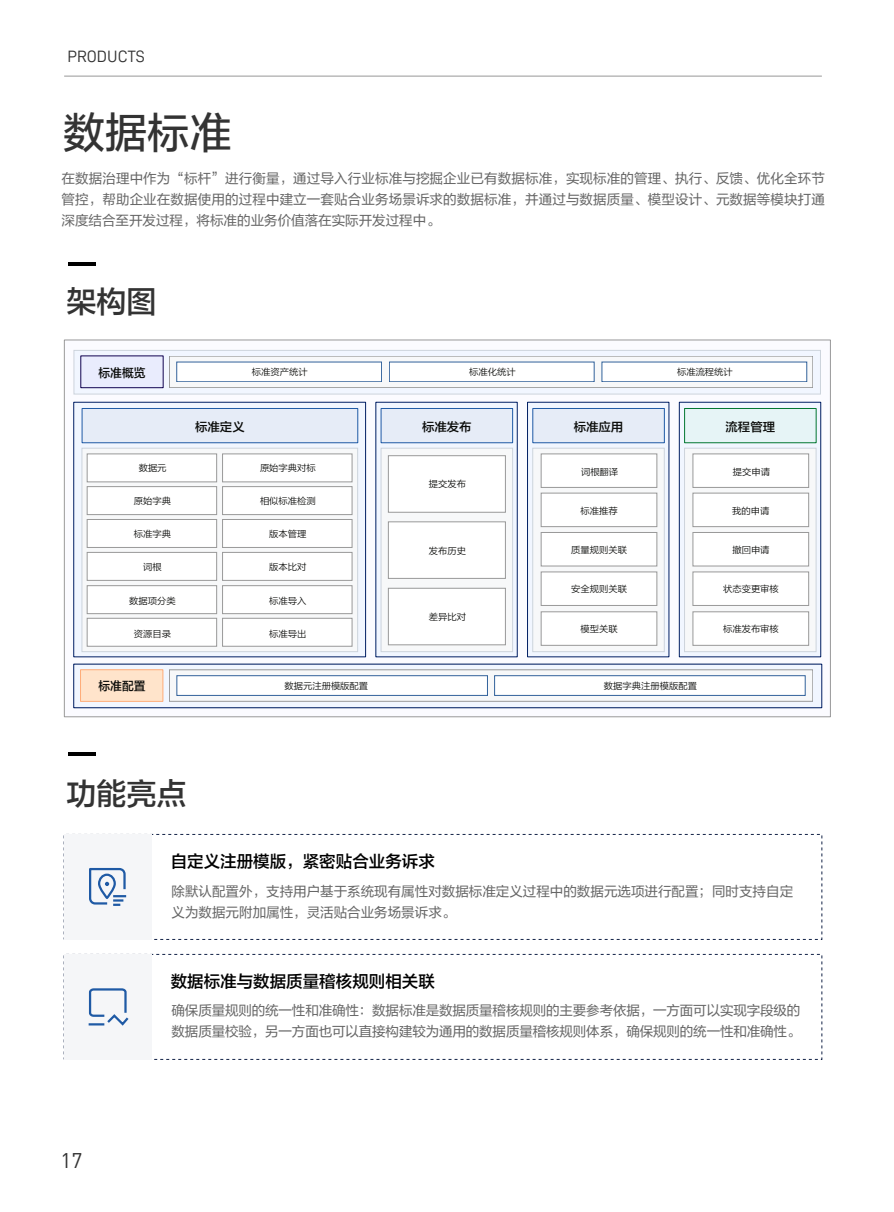
<style>
.page{position:relative;width:894px;height:1212px;background:#fff}
.page>*{position:absolute;margin:0;border:0;box-sizing:border-box;transform-origin:0 0}
.t1{font:42px "FZLTZHUNHJW GB1 0";color:#333}
.t2{font:30px "FZLTZHJW GB1 0";color:#333}
.t3{font:21px "DIN";color:#333}
.t4{font:16.5px "FZLTZHJW GB1 0";color:#000}
.t5{font:16.5px "D DIN";color:#333}
.t6{font:13.5px/21px "FZLTHJW GB1 0";color:#666}
.t7{font:12px "FZLTZHJW GB1 0";color:#0a0b09}
.t8{font:9px "FZLTXIHJW GB1 0";color:#0a0b09}
</style>
<div class="page">
<hr style="left:64px;top:76px;width:757px;height:1px;background:#979797">
<div style="left:64px;top:834px;width:757px;height:106px;background:#fff;border:1px dashed #112146"></div>
<div style="left:64px;top:834px;width:88px;height:105px;background:#f5f6f8"></div>
<svg style="left:89px;top:867px;width:38px;height:39px"></svg>
<div style="left:64px;top:954px;width:757px;height:106px;background:#fff;border:1px dashed #112146"></div>
<div style="left:64px;top:954px;width:88px;height:105px;background:#f5f6f8"></div>
<svg style="left:88px;top:988px;width:41px;height:38px"></svg>
<svg style="left:64px;top:340px;width:766px;height:377px"></svg>
<div style="left:74px;top:402px;width:291px;height:255px;background:#f1f6ff"></div>
<svg style="left:82px;top:448px;width:276px;height:204px"></svg>
<div style="left:87px;top:487px;width:130px;height:28px;background:#fff;border:1px solid #999"></div>
<div style="left:222px;top:487px;width:130px;height:28px;background:#fff;border:1px solid #999"></div>
<div style="left:222px;top:454px;width:130px;height:28px;background:#fff;border:1px solid #999"></div>
<div style="left:87px;top:454px;width:130px;height:28px;background:#fff;border:1px solid #999"></div>
<div style="left:87px;top:519px;width:130px;height:29px;background:#fff;border:1px solid #999"></div>
<div style="left:222px;top:519px;width:130px;height:29px;background:#fff;border:1px solid #999"></div>
<div style="left:87px;top:552px;width:130px;height:28px;background:#fff;border:1px solid #999"></div>
<div style="left:222px;top:552px;width:130px;height:28px;background:#fff;border:1px solid #999"></div>
<div style="left:87px;top:586px;width:130px;height:28px;background:#fff;border:1px solid #999"></div>
<div style="left:222px;top:586px;width:130px;height:28px;background:#fff;border:1px solid #999"></div>
<div style="left:87px;top:618px;width:130px;height:28px;background:#fff;border:1px solid #999"></div>
<div style="left:222px;top:618px;width:130px;height:28px;background:#fff;border:1px solid #999"></div>
<div style="left:82px;top:408px;width:276px;height:35px;background:#e6ecf7;border:1px solid #1f5aa6"></div>
<div style="left:527px;top:402px;width:141px;height:255px;background:#f1f6ff;border:1px solid #001e63"></div>
<svg style="left:532px;top:448px;width:132px;height:204px"></svg>
<div style="left:541px;top:493px;width:115px;height:34px;background:#fff;border:1px solid #999"></div>
<div style="left:541px;top:454px;width:115px;height:33px;background:#fff"></div>
<div style="left:541px;top:532px;width:115px;height:34px;background:#fff;border:1px solid #999"></div>
<div style="left:541px;top:572px;width:115px;height:34px;background:#fff;border:1px solid #999"></div>
<div style="left:541px;top:612px;width:115px;height:33px;background:#fff"></div>
<div style="left:532px;top:408px;width:132px;height:35px;background:#e6ecf7;border:1px solid #1f5aa6"></div>
<div style="left:679px;top:402px;width:141px;height:255px;background:#f1f6ff;border:1px solid #001e63"></div>
<svg style="left:684px;top:448px;width:132px;height:204px"></svg>
<div style="left:692px;top:493px;width:116px;height:34px;background:#fff;border:1px solid #999"></div>
<div style="left:692px;top:454px;width:116px;height:33px;background:#fff"></div>
<div style="left:692px;top:532px;width:116px;height:34px;background:#fff;border:1px solid #999"></div>
<div style="left:692px;top:572px;width:116px;height:34px;background:#fff;border:1px solid #999"></div>
<div style="left:692px;top:612px;width:116px;height:33px;background:#fff"></div>
<div style="left:684px;top:408px;width:131px;height:35px;background:#e6f4f6;border:1px solid #027731"></div>
<div style="left:375px;top:402px;width:142px;height:255px;background:linear-gradient(to right,#f0f5fe,#f0f5fe)"></div>
<svg style="left:380px;top:448px;width:132px;height:204px"></svg>
<div style="left:388px;top:522px;width:117px;height:56px;background:#fff"></div>
<div style="left:388px;top:456px;width:117px;height:56px;background:#fff"></div>
<div style="left:388px;top:588px;width:117px;height:57px;background:#fff;border:1px solid #999"></div>
<div style="left:380px;top:408px;width:132px;height:35px;background:#e6ecf7;border:1px solid #1f5aa6"></div>
<div style="left:74px;top:350px;width:746px;height:44px;background:#f1f6ff;border:1px solid #cdd4dc"></div>
<div style="left:169px;top:356px;width:643px;height:32px;background:#f7f8f9;border:1px solid #999"></div>
<div style="left:176px;top:362px;width:205px;height:20px;background:#fff;border:1px solid #32629b"></div>
<div style="left:389px;top:362px;width:205px;height:20px;background:#fff;border:1px solid #32629b"></div>
<div style="left:601px;top:362px;width:205px;height:20px;background:#fff;border:1px solid #32629b"></div>
<div style="left:81px;top:356px;width:82px;height:32px;background:#e9ecfd;border:1px solid #110350"></div>
<div style="left:74px;top:664px;width:747px;height:44px;background:linear-gradient(to right,#f1f6ff,#f0f5fe);border:1px solid #001e63"></div>
<div style="left:169px;top:670px;width:643px;height:31px;background:#f7f8f9"></div>
<div style="left:177px;top:676px;width:310px;height:20px;background:#fff;border:1px solid #32629b"></div>
<div style="left:494px;top:676px;width:311px;height:20px;background:#fff;border:1px solid #32629b"></div>
<div style="left:80px;top:669px;width:83px;height:33px;background:#ffe4cb;border:1px solid #ffac78"></div>
<hr style="left:68px;top:262px;width:27px;height:3px;background:#000">
<hr style="left:68px;top:753px;width:27px;height:3px;background:#000">
<p class="t5" style="left:67px;top:48px;width:79px">PRODUCTS</p>
<h1 class="t1" style="left:63px;top:111px;width:169px">数据标准</h1>
<p class="t6" style="left:61px;top:168px;width:764px;text-align:justify">在数据治理中作为“标杆”进行衡量，通过导入行业标准与挖掘企业已有数据标准，实现标准的管理、执行、反馈、优化全环节管控，帮助企业在数据使用的过程中建立一套贴合业务场景诉求的数据标准，并通过与数据质量、模型设计、元数据等模块打通深度结合至开发过程，将标准的业务价值落在实际开发过程中。</p>
<h2 class="t2" style="left:66px;top:287px;width:91px">架构图</h2>
<p class="t7" style="left:98px;top:366px;width:48px">标准概览</p>
<p class="t8" style="left:252px;top:367px;width:57px">标准资产统计</p>
<p class="t8" style="left:469px;top:367px;width:48px">标准化统计</p>
<p class="t8" style="left:676px;top:367px;width:57px">标准流程统计</p>
<p class="t7" style="left:195px;top:421px;width:51px">标准定义</p>
<p class="t8" style="left:139px;top:464px;width:29px">数据元</p>
<p class="t8" style="left:260px;top:464px;width:57px">原始字典对标</p>
<p class="t8" style="left:134px;top:497px;width:39px">原始字典</p>
<p class="t8" style="left:260px;top:497px;width:57px">相似标准检测</p>
<p class="t8" style="left:134px;top:530px;width:39px">标准字典</p>
<p class="t8" style="left:269px;top:530px;width:39px">版本管理</p>
<p class="t8" style="left:143px;top:563px;width:20px">词根</p>
<p class="t8" style="left:269px;top:563px;width:39px">版本比对</p>
<p class="t8" style="left:129px;top:596px;width:48px">数据项分类</p>
<p class="t8" style="left:269px;top:596px;width:39px">标准导入</p>
<p class="t8" style="left:134px;top:629px;width:39px">资源目录</p>
<p class="t8" style="left:269px;top:629px;width:39px">标准导出</p>
<p class="t7" style="left:422px;top:421px;width:51px">标准发布</p>
<p class="t8" style="left:428px;top:480px;width:39px">提交发布</p>
<p class="t8" style="left:428px;top:546px;width:39px">发布历史</p>
<p class="t8" style="left:429px;top:612px;width:39px">差异比对</p>
<p class="t7" style="left:573px;top:421px;width:51px">标准应用</p>
<p class="t8" style="left:580px;top:467px;width:39px">词根翻译</p>
<p class="t8" style="left:580px;top:506px;width:39px">标准推荐</p>
<p class="t8" style="left:571px;top:545px;width:57px">质量规则关联</p>
<p class="t8" style="left:571px;top:584px;width:57px">安全规则关联</p>
<p class="t8" style="left:580px;top:624px;width:39px">模型关联</p>
<p class="t7" style="left:98px;top:680px;width:48px">标准配置</p>
<p class="t8" style="left:284px;top:681px;width:85px">数据元注册模版配置</p>
<p class="t8" style="left:603px;top:681px;width:95px">数据字典注册模版配置</p>
<p class="t7" style="left:725px;top:421px;width:51px">流程管理</p>
<p class="t8" style="left:732px;top:467px;width:39px">提交申请</p>
<p class="t8" style="left:732px;top:506px;width:39px">我的申请</p>
<p class="t8" style="left:732px;top:545px;width:39px">撤回申请</p>
<p class="t8" style="left:722px;top:584px;width:57px">状态变更审核</p>
<p class="t8" style="left:722px;top:624px;width:57px">标准发布审核</p>
<h2 class="t2" style="left:66px;top:778px;width:121px">功能亮点</h2>
<p class="t4" style="left:171px;top:853px;width:265px">自定义注册模版，紧密贴合业务诉求</p>
<p class="t6" style="left:171px;top:880px;width:622px">除默认配置外，支持用户基于系统现有属性对数据标准定义过程中的数据元选项进行配置；同时支持自定义为数据元附加属性，灵活贴合业务场景诉求。</p>
<h3 class="t3" style="left:61px;top:1153px;width:23px">17</h3>
<p class="t4" style="left:171px;top:973px;width:265px">数据标准与数据质量稽核规则相关联</p>
<p class="t6" style="left:171px;top:1000px;width:630px">确保质量规则的统一性和准确性：数据标准是数据质量稽核规则的主要参考依据，一方面可以实现字段级的数据质量校验，另一方面也可以直接构建较为通用的数据质量稽核规则体系，确保规则的统一性和准确性。</p>
</div>
